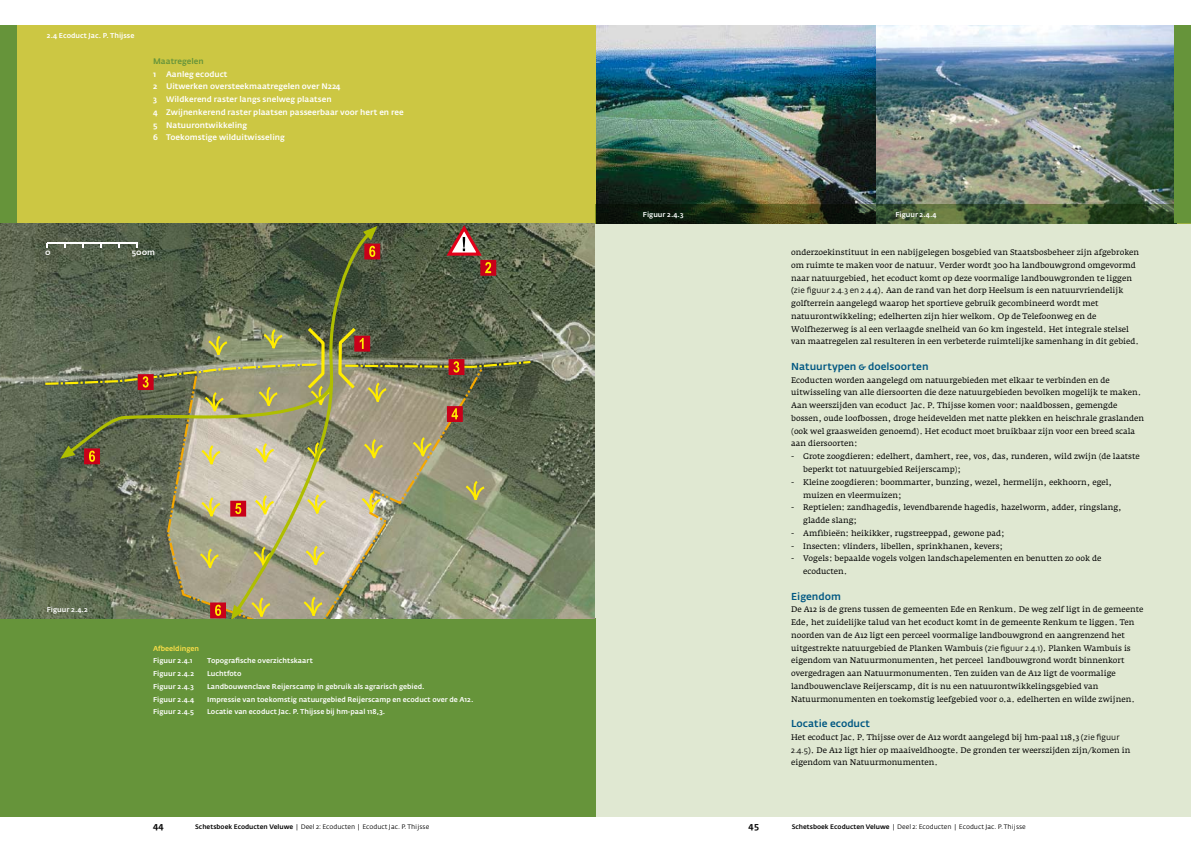
<style>
.page{position:relative;width:1191px;height:842px;background:#fff}
.page>*{position:absolute;margin:0;border:0;box-sizing:border-box;transform-origin:0 0}
.t1{font:500 10px "Fedra Sans Alt";color:#005782}
.t2{font:500 9px "Fedra Sans Alt";color:#000}
.t3{font:8px/12.8px "Fedra Serif A";color:#000}
.t4{font:500 8px/12.8px "Fedra Sans Alt";color:#fff}
.t5{font:500 8px "Fedra Sans Alt";color:#66943a}
.t6{font:500 7px "Fedra Sans Alt";color:#fff}
.t7{font:500 7px "Fedra Sans Alt";color:#ffe148}
.t8{font:6.5px "Fedra Sans Alt";color:#000}
.s1{font-family:"Fedra Sans Alt"}
.s2{font-weight:500}
</style>
<div class="page">
<div style="left:0;top:25px;width:1191px;height:791px;background:#e0e8d2"></div>
<img style="left:595px;top:26px;width:579px;height:178px">
<div style="left:1174px;top:26px;width:17px;height:197px;background:#66943a"></div>
<div style="left:0;top:26px;width:595px;height:198px;background:#ccc743"></div>
<div style="left:0;top:618px;width:595px;height:198px;background:#66943a"></div>
<img style="left:0;top:223px;width:594px;height:395px">
<svg style="left:491px;top:263px;width:2px;height:10px"></svg>
<div style="left:480px;top:260px;width:16px;height:16px;border:2px solid #c90019"></div>
<svg style="left:444px;top:224px;width:47px;height:49px;background:#775c4c"></svg>
<div style="left:84px;top:448px;width:16px;height:16px;border:2px solid #c90019"></div>
<svg style="left:375px;top:247px;width:2px;height:9px"></svg>
<div style="left:364px;top:244px;width:16px;height:15px;border:2px solid #c90019"></div>
<svg style="left:372px;top:246px;width:3px;height:11px"></svg>
<svg style="left:141px;top:462px;width:346px;height:156px;background:#95977a"></svg>
<svg style="left:234px;top:231px;width:138px;height:382px;background:#909075"></svg>
<svg style="left:363px;top:226px;width:14px;height:14px"></svg>
<svg style="left:231px;top:605px;width:13px;height:13px"></svg>
<svg style="left:43px;top:324px;width:490px;height:138px;background:#7d7e5e"></svg>
<div style="left:211px;top:603px;width:14px;height:15px;background:#c90019"></div>
<div style="left:210px;top:602px;width:16px;height:16px;border:2px solid #c90019"></div>
<svg style="left:215px;top:605px;width:6px;height:11px"></svg>
<div style="left:0;top:26px;width:17px;height:197px;background:#66943a"></div>
<hr style="left:47px;top:243px;width:90px;height:1px;background:#fff">
<svg style="left:595px;top:204px;width:579px;height:19px;background:#314121"></svg>
<p class="t6" style="left:47px;top:32px;width:89px">2.4 Ecoduct Jac. P. Thijsse</p>
<p class="t5" style="left:153px;top:56px;width:52px">Maatregelen</p>
<p class="t4" style="left:153px;top:67px;width:252px">1 Aanleg ecoduct<br>2 Uitwerken oversteekmaatregelen over N224<br>3 Wildkerend raster langs snelweg plaatsen<br>4 Zwijnenkerend raster plaatsen passeerbaar voor hert en ree 5 Natuurontwikkeling<br>6 Toekomstige wilduitwisseling</p>
<p class="t4" style="left:45px;top:246px;width:7px">0</p>
<p class="t4" style="left:132px;top:246px;width:25px">500m</p>
<p class="t6" style="left:47px;top:606px;width:42px">Figuur 2.4.2</p>
<p class="t7" style="left:153px;top:644px;width:48px">Afbeeldingen</p>
<p class="t6" style="left:153px;top:657px;width:41px">Figuur 2.4.1</p>
<p class="t6" style="left:207px;top:657px;width:107px">Topografische overzichtskaart</p>
<p class="t6" style="left:153px;top:670px;width:42px">Figuur 2.4.2</p>
<p class="t6" style="left:207px;top:670px;width:36px">Luchtfoto</p>
<p class="t6" style="left:153px;top:682px;width:42px">Figuur 2.4.3</p>
<p class="t6" style="left:207px;top:682px;width:219px">Landbouwenclave Reijerscamp in gebruik als agrarisch gebied.</p>
<p class="t6" style="left:153px;top:695px;width:43px">Figuur 2.4.4</p>
<p class="t6" style="left:207px;top:695px;width:268px">Impressie van toekomstig natuurgebied Reijerscamp en ecoduct over de A12.</p>
<p class="t6" style="left:153px;top:708px;width:42px">Figuur 2.4.5</p>
<p class="t6" style="left:207px;top:708px;width:179px">Locatie van ecoduct Jac. P. Thijsse bij hm-paal 118,3.</p>
<p class="t6" style="left:643px;top:210px;width:42px">Figuur 2.4.3</p>
<p class="t6" style="left:895px;top:210px;width:43px">Figuur 2.4.4</p>
<p class="t3" style="left:791px;top:246px;width:349px">onderzoekinstituut in een nabijgelegen bosgebied van Staatsbosbeheer zijn afgebroken om ruimte te maken voor de natuur. Verder wordt 300 ha landbouwgrond omgevormd naar natuurgebied, het ecoduct komt op deze voormalige landbouwgronden te liggen <span class="s1">(zie figuur 2.4.3 en 2.4.4)</span>. Aan de rand van het dorp Heelsum is een natuurvriendelijk golfterrein aangelegd waarop het sportieve gebruik gecombineerd wordt met natuurontwikkeling; edelherten zijn hier welkom. Op de Telefoonweg en de Wolfhezerweg is al een verlaagde snelheid van 60 km ingesteld. Het integrale stelsel van maatregelen zal resulteren in een verbeterde ruimtelijke samenhang in dit gebied.</p>
<p class="t1" style="left:791px;top:361px;width:139px">Natuurtypen &amp; doelsoorten</p>
<p class="t3" style="left:791px;top:374px;width:354px">Ecoducten worden aangelegd om natuurgebieden met elkaar te verbinden en de uitwisseling van alle diersoorten die deze natuurgebieden bevolken mogelijk te maken.<br>Aan weerszijden van ecoduct Jac. P. Thijsse komen voor: naaldbossen, gemengde bossen, oude loofbossen, droge heidevelden met natte plekken en heischrale graslanden (ook wel graasweiden genoemd). Het ecoduct moet bruikbaar zijn voor een breed scala aan diersoorten:</p>
<p class="t3" style="left:803px;top:450px;width:338px;text-indent:-12px">- Grote zoogdieren: edelhert, damhert, ree, vos, das, runderen, wild zwijn (de laatste beperkt tot natuurgebied Reijerscamp);</p>
<p class="t3" style="left:803px;top:476px;width:310px;text-indent:-12px">- Kleine zoogdieren: boommarter, bunzing, wezel, hermelijn, eekhoorn, egel, muizen en vleermuizen;</p>
<p class="t3" style="left:803px;top:501px;width:320px;text-indent:-12px">- Reptielen: zandhagedis, levendbarende hagedis, hazelworm, adder, ringslang, gladde slang;</p>
<p class="t3" style="left:791px;top:527px;width:215px">- Amfibieën: heikikker, rugstreeppad, gewone pad;</p>
<p class="t3" style="left:791px;top:539px;width:213px">- Insecten: vlinders, libellen, sprinkhanen, kevers;</p>
<p class="t3" style="left:803px;top:552px;width:300px;text-indent:-12px">- Vogels: bepaalde vogels volgen landschapelementen en benutten zo ook de ecoducten.</p>
<p class="t1" style="left:791px;top:590px;width:51px">Eigendom</p>
<p class="t3" style="left:791px;top:603px;width:354px">De A12 is de grens tussen de gemeenten Ede en Renkum. De weg zelf ligt in de gemeente Ede, het zuidelijke talud van het ecoduct komt in de gemeente Renkum te liggen. Ten noorden van de A12 ligt een perceel voormalige landbouwgrond en aangrenzend het uitgestrekte natuurgebied de Planken Wambuis <span class="s1">(zie figuur 2.4.1)</span>. Planken Wambuis is eigendom van Natuurmonumenten, het perceel landbouwgrond wordt binnenkort overgedragen aan Natuurmonumenten. Ten zuiden van de A12 ligt de voormalige landbouwenclave Reijerscamp, dit is nu een natuurontwikkelingsgebied van Natuurmonumenten en toekomstig leefgebied voor o.a. edelherten en wilde zwijnen.</p>
<p class="t1" style="left:791px;top:718px;width:80px">Locatie ecoduct</p>
<p class="t3" style="left:791px;top:731px;width:341px">Het ecoduct Jac. P. Thijsse over de A12 wordt aangelegd bij hm-paal 118,3 <span class="s1">(zie figuur<br>2.4.5)</span>. De A12 ligt hier op maaiveldhoogte. De gronden ter weerszijden zijn/komen in eigendom van Natuurmonumenten.</p>
<p class="t8" style="left:195px;top:823px;width:235px"><span class="s2">Schetsboek Ecoducten Veluwe</span> | Deel 2: Ecoducten | Ecoduct Jac. P. Thijsse</p>
<p class="t8" style="left:791px;top:823px;width:235px"><span class="s2">Schetsboek Ecoducten Veluwe</span> | Deel 2: Ecoducten | Ecoduct Jac. P. Thijsse</p>
<p class="t2" style="left:153px;top:821px;width:12px">44</p>
<p class="t2" style="left:748px;top:821px;width:12px">45</p>
</div>
